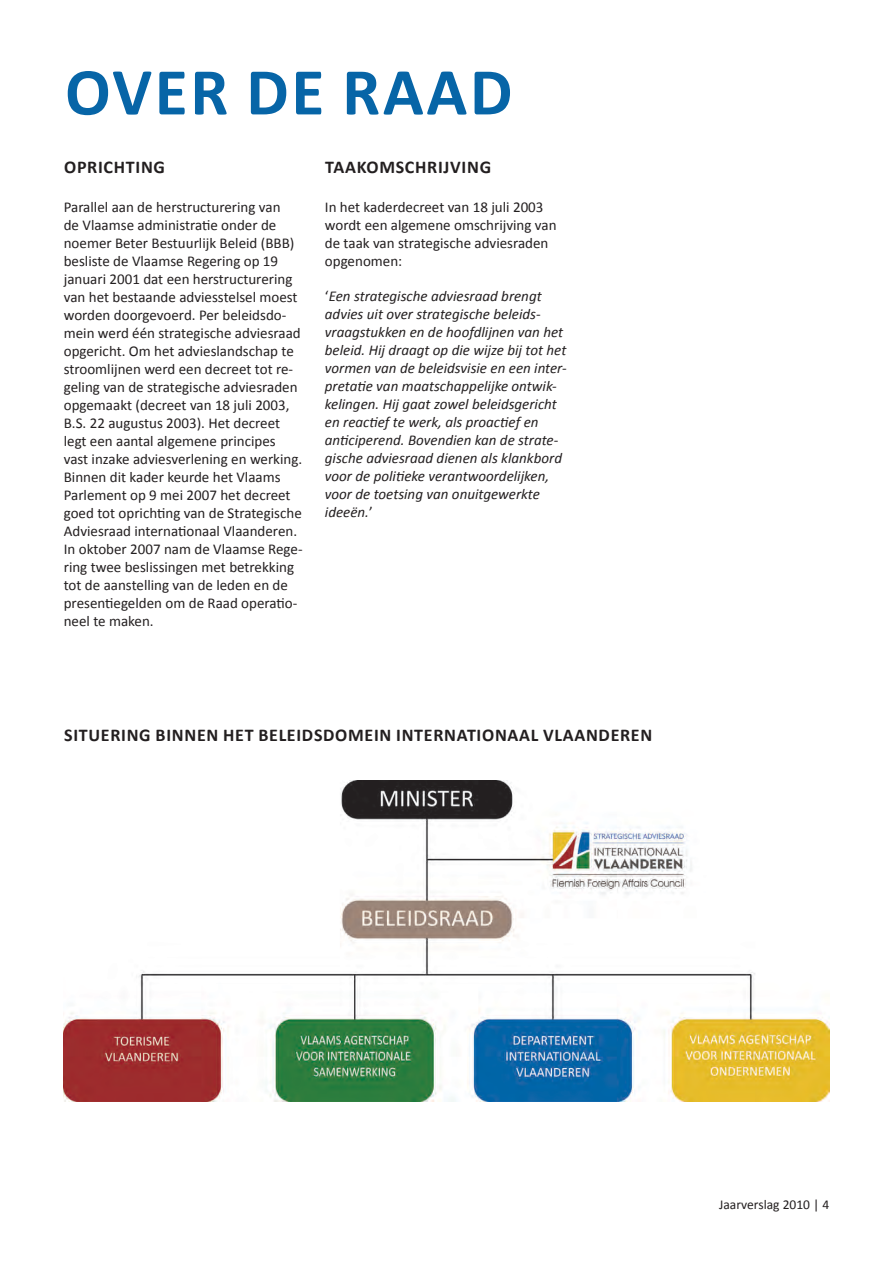
<style>
.page{position:relative;width:893px;height:1263px;background:#fff}
.page>*{position:absolute;margin:0;border:0;box-sizing:border-box;transform-origin:0 0}
.hoofdtitel{font:700 67.5px "Calibri";letter-spacing:.04em;color:#0765a7}
.tussentitel{font:700 18px "Calibri";letter-spacing:.04em;color:#231f20}
.gewone_tekst{font:15px/18px "Calibri";color:#231f20}
.gewone_tekst-2{font:italic 15px/18px "Calibri";color:#231f20}
.t1{font:13.5px "Calibri";color:#231f20}
.s1{font-style:normal}
</style>
<div class="page">
<img style="left:64px;top:780px;width:765px;height:322px">
<p class="hoofdtitel" style="left:65px;top:49px;width:449px">OVER DE RAAD</p>
<p class="tussentitel" style="left:64px;top:156px;width:102px">OPRICHTING</p>
<p class="gewone_tekst" style="left:64px;top:198px;width:240px">Parallel aan de herstructurering van<br>de Vlaamse administratie onder de noemer Beter Bestuurlijk Beleid (BBB) besliste de Vlaamse Regering op 19 januari 2001 dat een herstructurering van het bestaande adviesstelsel moest worden doorgevoerd. Per beleidsdo&shy;mein werd één strategische adviesraad opgericht. Om het advieslandschap te stroomlijnen werd een decreet tot re&shy;geling van de strategische adviesraden opgemaakt (decreet van 18 juli 2003, B.S. 22 augustus 2003). Het decreet legt een aantal algemene principes vast inzake adviesverlening en werking.<br>Binnen dit kader keurde het Vlaams Parlement op 9 mei 2007 het decreet goed tot oprichting van de Strategische Adviesraad internationaal Vlaanderen.<br>In oktober 2007 nam de Vlaamse Rege&shy;ring twee beslissingen met betrekking tot de aanstelling van de leden en de presentiegelden om de Raad operatio&shy;neel te maken.</p>
<p class="tussentitel" style="left:325px;top:156px;width:167px">TAAKOMSCHRIJVING</p>
<p class="gewone_tekst" style="left:325px;top:198px;width:233px">In het kaderdecreet van 18 juli 2003 wordt een algemene omschrijving van de taak van strategische adviesraden opgenomen:</p>
<p class="gewone_tekst-2" style="left:325px;top:287px;width:243px"><span class="s1">‘</span>Een strategische adviesraad brengt advies uit over strategische beleids&shy;vraagstukken en de hoofdlijnen van het beleid. Hij draagt op die wijze bij tot het vormen van de beleidsvisie en een inter&shy;pretatie van maatschappelijke ontwik&shy;kelingen. Hij gaat zowel beleidsgericht en reactief te werk, als proactief en anticiperend. Bovendien kan de strate&shy;gische adviesraad dienen als klankbord voor de politieke verantwoordelijken, voor de toetsing van onuitgewerkte ideeën.<span class="s1">’</span></p>
<p class="tussentitel" style="left:64px;top:724px;width:590px">SITUERING BINNEN HET BELEIDSDOMEIN INTERNATIONAAL VLAANDEREN</p>
<p class="t1" style="left:719px;top:1196px;width:112px">Jaarverslag 2010 | 4</p>
</div>
